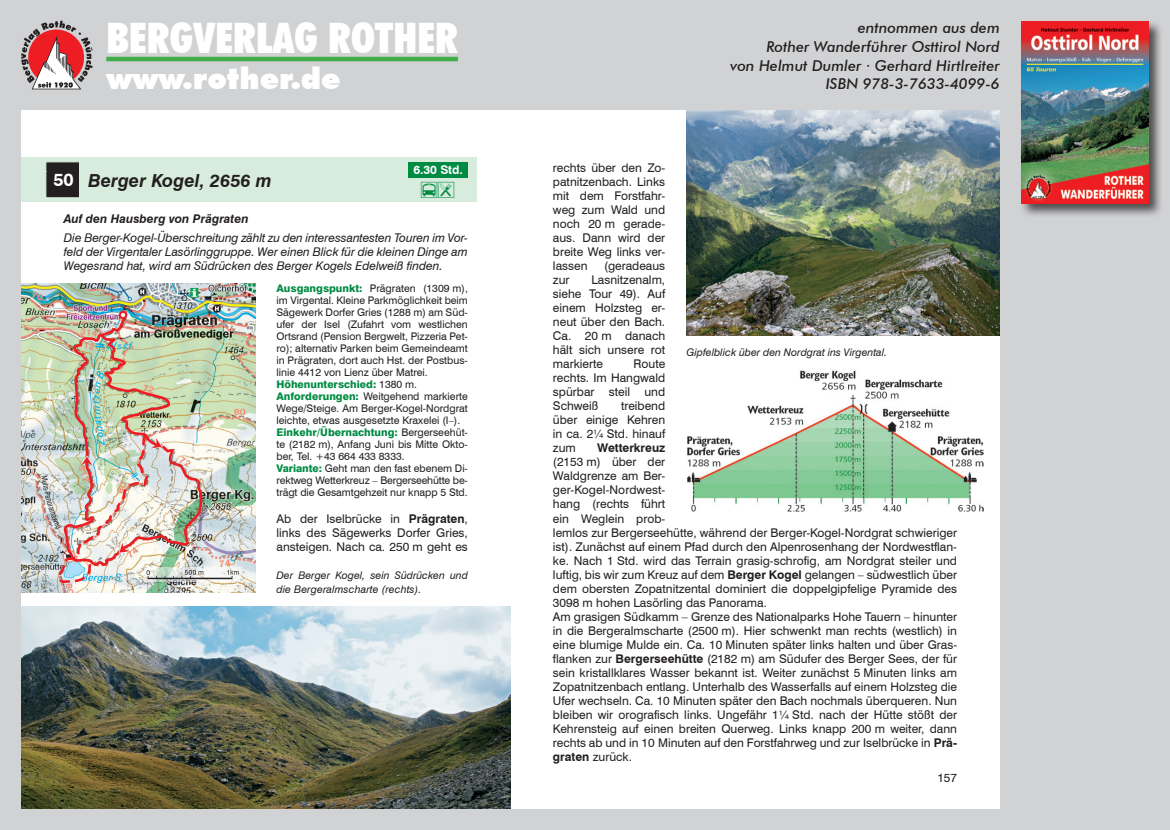
<style>
.page{position:relative;width:1170px;height:830px;background:#fff}
.page>*{position:absolute;margin:0;border:0;box-sizing:border-box;transform-origin:0 0}
.t1{font:900 condensed 42px "Futura BT";color:#fff}
.t2{font:900 30px "Futura BT";color:#fff}
.t3{font:22.5px "wb font";color:#008b43}
.t4{font:italic 700 18px "Swiss 721 BT";color:#231f20}
.t5{font:italic 500 15px/18.9px "Futura BT";color:#231f20;text-align:right}
.t6{font:12px/14.1px "Swiss 721 BT";color:#231f20;text-align:justify}
.t7{font:italic 12px/14.1px "Swiss 721 BT";letter-spacing:-.005em;color:#231f20;text-align:justify}
.t8{font:italic 700 12px "Swiss 721 BT";color:#231f20}
.t9{font:700 12px "Swiss 721 BT";color:#231f20}
.t10{font:700 12px "Swiss 721 BT";color:#fff}
.t11{font:10.5px/12px "Swiss 721 BT";color:#231f20}
.t12{font:italic 10.5px/14.1px "Swiss 721 BT";color:#231f20}
.s1{font-style:normal;color:#fff}
.s2{font-weight:800;color:#008b43}
.s3{font-weight:700}
</style>
<div class="page">
<div style="left:0;top:0;width:1169px;height:829px;background:#d1d2d4"></div>
<svg style="left:21px;top:21px;width:72px;height:68px"></svg>
<hr style="left:106px;top:57px;width:352px;height:4px;background:#40ae49">
<div style="left:1019px;top:19px;width:143px;height:199px;background:#231f20;opacity:.75"></div>
<img style="left:1020px;top:21px;width:128px;height:182px">
<div style="left:21px;top:111px;width:978px;height:697px;background:#fff"></div>
<div style="left:21px;top:157px;width:455px;height:45px;background:#d8ecdd"></div>
<svg style="left:45px;top:162px;width:34px;height:36px"></svg>
<div style="left:408px;top:162px;width:60px;height:16px;background:#008b43"></div>
<img style="left:21px;top:284px;width:234px;height:308px">
<div style="left:119px;top:310px;width:8px;height:9px;border:2px solid #ee1d23;border-radius:50%"></div>
<svg style="left:239px;top:567px;width:2px;height:14px"></svg>
<img style="left:56px;top:312px;width:183px;height:273px">
<img style="left:686px;top:111px;width:313px;height:224px">
<img style="left:687px;top:370px;width:296px;height:141px">
<img style="left:21px;top:606px;width:489px;height:202px">
<h1 class="t1" style="left:106px;top:12px;width:353px">BERGVERLAG ROTHER</h1>
<h2 class="t2" style="left:106px;top:60px;width:236px">www.rother.de</h2>
<h3 class="t4" style="left:53px;top:169px;width:220px"><span class="s1">50</span> Berger Kogel, 2656 m</h3>
<p class="t10" style="left:413px;top:163px;width:51px">6.30 Std.</p>
<h3 class="t3" style="left:421px;top:182px;width:35px">8C</h3>
<p class="t8" style="left:64px;top:211px;width:186px">Auf den Hausberg von Prägraten</p>
<p class="t7" style="left:64px;top:230px;width:405px">Die Berger-Kogel-Überschreitung zählt zu den interessantesten Touren im Vor&shy;feld der Virgentaler Lasörlinggruppe. Wer einen Blick für die kleinen Dinge am Wegesrand hat, wird am Südrücken des Berger Kogels Edelweiß finden.</p>
<p class="t11" style="left:276px;top:282px;width:193px"><span class="s2">Ausgangspunkt:</span> Prägraten (1309 m), im Virgental. Kleine Parkmöglichkeit beim Sägewerk Dorfer Gries (1288 m) am Süd&shy;ufer der Isel (Zufahrt vom westlichen Ortsrand (Pension Bergwelt, Pizzeria Pet&shy;ro); alternativ Parken beim Gemeindeamt in Prägraten, dort auch Hst. der Postbus&shy;linie 4412 von Lienz über Matrei.<br><span class="s2">Höhenunterschied:</span> 1380 m.<br><span class="s2">Anforderungen:</span> Weitgehend markierte Wege/Steige. Am Berger-Kogel-Nordgrat leichte, etwas ausgesetzte Kraxelei (I–).<br><span class="s2">Einkehr/Übernachtung:</span> Bergerseehüt&shy;te (2182 m), Anfang Juni bis Mitte Okto&shy;ber, Tel. +43 664 433 8333.<br><span class="s2">Variante:</span> Geht man den fast ebenem Di&shy;rektweg Wetterkreuz – Bergerseehütte be&shy;trägt die Gesamtgehzeit nur knapp 5 Std.</p>
<p class="t6" style="left:276px;top:511px;width:193px">Ab der Iselbrücke in <span class="s3">Prägraten</span>, links des Sägewerks Dorfer Gries, ansteigen. Nach ca. 250 m geht es</p>
<p class="t12" style="left:276px;top:567px;width:193px">Der Berger Kogel, sein Südrücken und die Bergeralmscharte (rechts).</p>
<p class="t6" style="left:553px;top:160px;width:114px">rechts über den Zo&shy;patnitzenbach. Links mit dem Forstfahr&shy;weg zum Wald und noch 20 m gerade&shy;aus. Dann wird der breite Weg links ver&shy;lassen</p>
<p class="t6" style="left:604px;top:258px;width:63px">(geradeaus</p>
<p class="t5" style="left:730px;top:18px;width:271px">entnommen aus dem<br>Rother Wanderführer Osttirol Nord<br>von Helmut Dumler · Gerhard Hirtlreiter<br>ISBN 978-3-7633-4099-6</p>
<p class="t6" style="left:553px;top:272px;width:114px;text-indent:39px">Lasnitzenalm, siehe Tour 49). Auf einem Holzsteg er&shy;neut über den Bach.<br>Ca. 20 m danach hält sich unsere rot markierte</p>
<p class="t6" style="left:553px;top:272px;width:18px">zur</p>
<p class="t12" style="left:686px;top:344px;width:202px">Gipfelblick über den Nordgrat ins Virgental.</p>
<p class="t6" style="left:553px;top:356px;width:114px;text-indent:81px">Route rechts. Im Hangwald spürbar steil und Schweiß</p>
<p class="t6" style="left:553px;top:398px;width:114px;text-indent:68px">treibend über einige Kehren in ca. 2¼ Std. hinauf zum</p>
<p class="t9" style="left:597px;top:440px;width:70px">Wetterkreuz</p>
<p class="t6" style="left:553px;top:454px;width:405px;text-align:left">(2153 m) über der<br>Waldgrenze am Ber-<br>ger-Kogel-Nordwest-<br>hang (rechts führt<br>ein Weglein prob-<br>lemlos zur Bergerseehütte, während der Berger-Kogel-Nordgrat schwieriger ist). Zunächst auf einem Pfad durch den Alpenrosenhang der Nordwestflan&shy;ke. Nach 1 Std. wird das Terrain grasig-schrofig, am Nordgrat steiler und luftig, bis wir zum Kreuz auf dem <span class="s3">Berger Kogel</span> gelangen – südwestlich über dem obersten Zopatnitzental dominiert die doppelgipfelige Pyramide des 3098 m hohen Lasörling das Panorama.<br>Am grasigen Südkamm – Grenze des Nationalparks Hohe Tauern – hinunter in die Bergeralmscharte (2500 m). Hier schwenkt man rechts (westlich) in eine blumige Mulde ein. Ca. 10 Minuten später links halten und über Gras&shy;flanken zur <span class="s3">Bergerseehütte</span> (2182 m) am Südufer des Berger Sees, der für sein kristallklares Wasser bekannt ist. Weiter zunächst 5 Minuten links am Zopatnitzenbach entlang. Unterhalb des Wasserfalls auf einem Holzsteg die Ufer wechseln. Ca. 10 Minuten später den Bach nochmals überqueren. Nun bleiben wir orografisch links. Ungefähr 1¼ Std. nach der Hütte stößt der Kehrensteig auf einen breiten Querweg. Links knapp 200 m weiter, dann rechts ab und in 10 Minuten auf den Forstfahrweg und zur Iselbrücke in <span class="s3">Prä&shy;graten</span> zurück.</p>
<p class="t6" style="left:937px;top:770px;width:21px">157</p>
</div>
